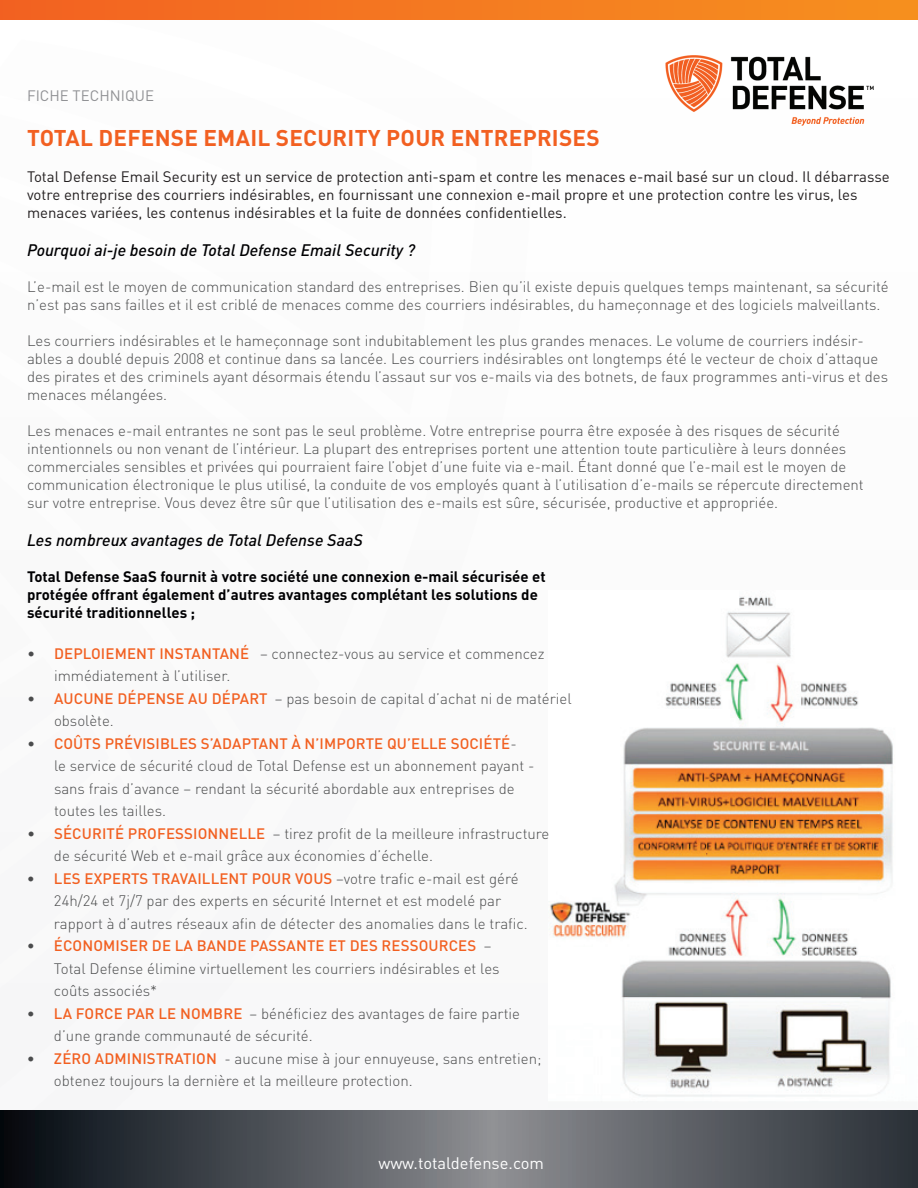
<style>
.page{position:relative;width:918px;height:1188px;background:#fff}
.page>*{position:absolute;margin:0;border:0;box-sizing:border-box;transform-origin:0 0}
.t1{font:700 22.5px "DIN Pro";letter-spacing:.01em;color:#f26021}
.t2{font:italic 500 16.5px "DIN Pro";color:#000002}
.t3{font:16.5px "DIN Pro";color:#fff}
.t4{font:300 15px/22.5px "DIN Pro";color:#4b4c4d}
.t5{font:15px/18px "DIN Pro";color:#231f20}
.t6{font:700 15px/18px "DIN Pro";color:#000002}
.t7{font:15px "DIN Pro";color:#919295}
.s1{font-weight:500;color:#f26021}
</style>
<div class="page">
<img style="left:0;top:19px;width:918px;height:107px">
<svg style="left:0;top:1110px;width:918px;height:78px;background:#4f5359"></svg>
<div style="left:0;top:0;width:918px;height:19px;background:linear-gradient(to right,#f26222,#f6911f)"></div>
<img style="left:549px;top:596px;width:344px;height:501px">
<p class="t7" style="left:27px;top:84px;width:129px">FICHE TECHNIQUE</p>
<h1 class="t1" style="left:27px;top:120px;width:574px">TOTAL DEFENSE EMAIL SECURITY POUR ENTREPRISES</h1>
<p class="t5" style="left:27px;top:167px;width:864px">Total Defense Email Security est un service de protection anti-spam et contre les menaces e-mail basé sur un cloud. Il débarrasse votre entreprise des courriers indésirables, en fournissant une connexion e-mail propre et une protection contre les virus, les menaces variées, les contenus indésirables et la fuite de données confidentielles.</p>
<p class="t2" style="left:27px;top:237px;width:390px">Pourquoi ai-je besoin de Total Defense Email Security ?</p>
<p class="t4" style="left:27px;top:277px;width:863px;line-height:18px">L’e-mail est le moyen de communication standard des entreprises. Bien qu’il existe depuis quelques temps maintenant, sa sécurité n’est pas sans failles et il est criblé de menaces comme des courriers indésirables, du hameçonnage et des logiciels malveillants.</p>
<p class="t4" style="left:27px;top:331px;width:863px;line-height:18px">Les courriers indésirables et le hameçonnage sont indubitablement les plus grandes menaces. Le volume de courriers indésir&shy;ables a doublé depuis 2008 et continue dans sa lancée. Les courriers indésirables ont longtemps été le vecteur de choix d’attaque des pirates et des criminels ayant désormais étendu l’assaut sur vos e-mails via des botnets, de faux programmes anti-virus et des menaces mélangées.</p>
<p class="t4" style="left:27px;top:421px;width:838px;line-height:18px">Les menaces e-mail entrantes ne sont pas le seul problème. Votre entreprise pourra être exposée à des risques de sécurité intentionnels ou non venant de l’intérieur. La plupart des entreprises portent une attention toute particulière à leurs données commerciales sensibles et privées qui pourraient faire l’objet d’une fuite via e-mail. Étant donné que l’e-mail est le moyen de communication électronique le plus utilisé, la conduite de vos employés quant à l’utilisation d’e-mails se répercute directement sur votre entreprise. Vous devez être sûr que l’utilisation des e-mails est sûre, sécurisée, productive et appropriée.</p>
<p class="t2" style="left:27px;top:527px;width:337px">Les nombreux avantages de Total Defense SaaS</p>
<p class="t6" style="left:27px;top:566px;width:520px">Total Defense SaaS fournit à votre société une connexion e-mail sécurisée et protégée offrant également d’autres avantages complétant les solutions de sécurité traditionnelles ;</p>
<p class="t4" style="left:54px;top:641px;width:492px;text-indent:-27px">• <span class="s1">DEPLOIEMENT INSTANTANÉ</span> – connectez-vous au service et commencez immédiatement à l’utiliser.</p>
<p class="t4" style="left:54px;top:686px;width:519px;text-indent:-27px">• <span class="s1">AUCUNE DÉPENSE AU DÉPART</span> – pas besoin de capital d’achat ni de matériel obsolète.</p>
<p class="t4" style="left:54px;top:731px;width:482px;text-indent:-27px">• <span class="s1">COÛTS PRÉVISIBLES S’ADAPTANT À N’IMPORTE QU’ELLE SOCIÉTÉ</span>-<br>le service de sécurité cloud de Total Defense est un abonnement payant - sans frais d’avance – rendant la sécurité abordable aux entreprises de toutes les tailles.</p>
<p class="t4" style="left:54px;top:821px;width:497px;text-indent:-27px">• <span class="s1">SÉCURITÉ PROFESSIONNELLE</span> – tirez profit de la meilleure infrastructure de sécurité Web et e-mail grâce aux économies d’échelle.</p>
<p class="t4" style="left:54px;top:866px;width:475px;text-indent:-27px">• <span class="s1">LES EXPERTS TRAVAILLENT POUR VOUS</span> –votre trafic e-mail est géré<br>24h/24 et 7j/7 par des experts en sécurité Internet et est modelé par rapport à d’autres réseaux afin de détecter des anomalies dans le trafic.</p>
<p class="t4" style="left:54px;top:933px;width:447px;text-indent:-27px">• <span class="s1">ÉCONOMISER DE LA BANDE PASSANTE ET DES RESSOURCES</span> –<br>Total Defense élimine virtuellement les courriers indésirables et les coûts associés*</p>
<p class="t4" style="left:54px;top:1001px;width:468px;text-indent:-27px">• <span class="s1">LA FORCE PAR LE NOMBRE</span> – bénéficiez des avantages de faire partie d’une grande communauté de sécurité.</p>
<p class="t4" style="left:54px;top:1046px;width:489px;text-indent:-27px">• <span class="s1">ZÉRO ADMINISTRATION</span> - aucune mise à jour ennuyeuse, sans entretien; obtenez toujours la dernière et la meilleure protection.</p>
<p class="t3" style="left:378px;top:1150px;width:167px">www.totaldefense.com</p>
</div>
